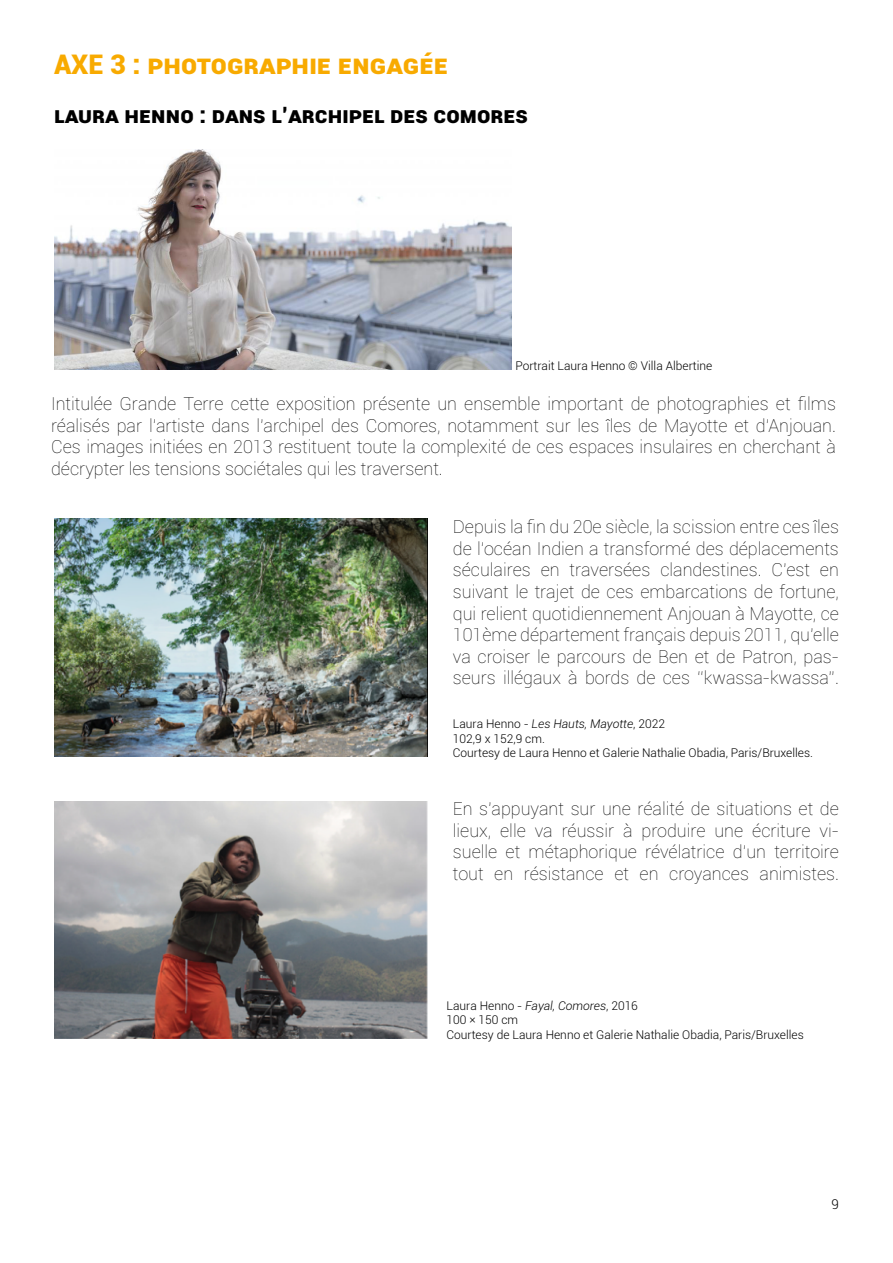
<style>
.page{position:relative;width:893px;height:1263px;background:#fff}
.page>*{position:absolute;margin:0;border:0;box-sizing:border-box;transform-origin:0 0}
.t1{font:900 27px "Roboto";color:#f8aa00}
.t2{font:900 22.5px "Roboto";color:#000}
.t3{font:100 18px/21.6px "Roboto";color:#000;text-align:justify}
.t4{font:300 13.5px "Roboto";color:#000}
.t5{font:300 12px/14.4px "Roboto";color:#000}
.s1{font-style:italic}
</style>
<div class="page">
<img style="left:54px;top:149px;width:458px;height:221px">
<img style="left:54px;top:519px;width:374px;height:238px">
<img style="left:54px;top:801px;width:374px;height:237px">
<h1 class="t1" style="left:54px;top:46px;width:396px">AXE 3 : Photographie engagée</h1>
<p class="t2" style="left:54px;top:99px;width:475px">Laura Henno : Dans l’archipel des comores</p>
<p class="t5" style="left:515px;top:358px;width:198px">Portrait Laura Henno © Villa Albertine</p>
<p class="t3" style="left:51px;top:392px;width:786px">Intitulée Grande Terre cette exposition présente un ensemble important de photographies et films réalisés par l’artiste dans l’archipel des Comores, notamment sur les îles de Mayotte et d’Anjouan.<br>Ces images initiées en 2013 restituent toute la complexité de ces espaces insulaires en cherchant à décrypter les tensions sociétales qui les traversent.</p>
<p class="t3" style="left:453px;top:515px;width:388px">Depuis la fin du 20e siècle, la scission entre ces îles de l’océan Indien a transformé des déplacements séculaires en traversées clandestines. C’est en suivant le trajet de ces embarcations de fortune, qui relient quotidiennement Anjouan à Mayotte, ce 101ème département français depuis 2011, qu’elle va croiser le parcours de Ben et de Patron, pas&shy;seurs illégaux à bords de ces ‘‘kwassa-kwassa’’.</p>
<p class="t5" style="left:453px;top:716px;width:362px">Laura Henno - <span class="s1">Les Hauts, Mayotte</span>, 2022<br>102,9 x 152,9 cm.<br>Courtesy de Laura Henno et Galerie Nathalie Obadia, Paris/Bruxelles.</p>
<p class="t3" style="left:453px;top:797px;width:388px">En s’appuyant sur une réalité de situations et de lieux, elle va réussir à produire une écriture vi&shy;suelle et métaphorique révélatrice d’un territoire tout en résistance et en croyances animistes.</p>
<p class="t5" style="left:446px;top:998px;width:359px">Laura Henno - <span class="s1">Fayal, Comores</span>, 2016<br>100 × 150 cm<br>Courtesy de Laura Henno et Galerie Nathalie Obadia, Paris/Bruxelles</p>
<p class="t4" style="left:831px;top:1195px;width:9px">9</p>
</div>
